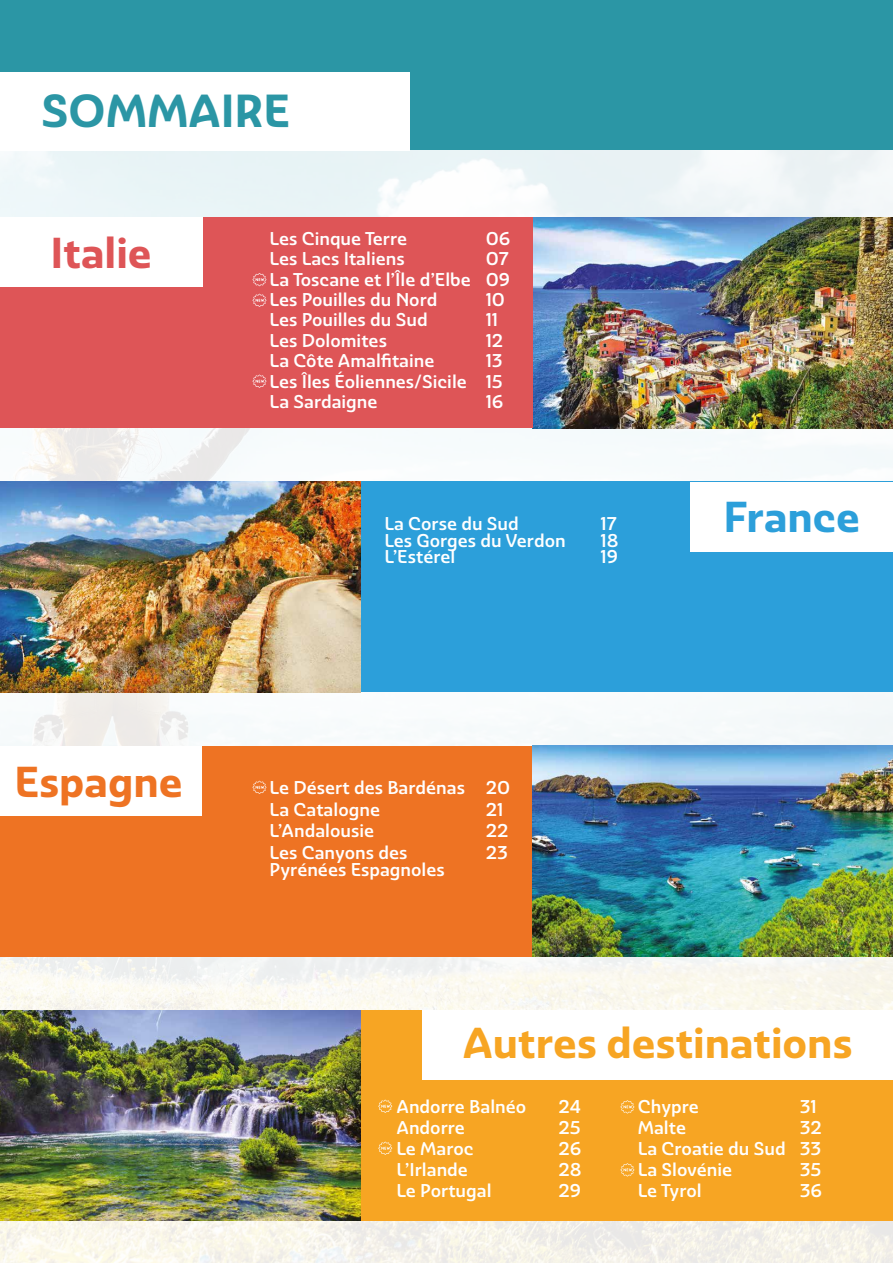
<style>
.page{position:relative;width:893px;height:1263px;background:#fff}
.page>*{position:absolute;margin:0;border:0;box-sizing:border-box;transform-origin:0 0}
.t1{font:45px "Ashemore Nor Bol";color:#2b96a5}
.t2{font:42px "Ashemore Nor Bol";color:#f7a523}
.t3{font:42px "Ashemore Nor Bol";color:#ee7323}
.t4{font:42px "Ashemore Nor Bol";color:#de5557}
.t5{font:42px "Ashemore Nor Bol";color:#2c9fda}
.t6{font:18px/20.4px "Ashemore Nor Med";color:#fff;text-align:justify}
</style>
<div class="page">
<img style="left:0;top:150px;width:893px;height:1113px">
<div style="left:0;top:746px;width:532px;height:210px;background:#ee7323"></div>
<div style="left:361px;top:482px;width:532px;height:210px;background:#2c9fda"></div>
<div style="left:361px;top:1010px;width:532px;height:210px;background:#f7a523"></div>
<div style="left:0;top:746px;width:202px;height:70px;background:#fff"></div>
<div style="left:422px;top:1010px;width:471px;height:70px;background:#fff"></div>
<img style="left:532px;top:217px;width:361px;height:211px">
<div style="left:0;top:217px;width:532px;height:211px;background:#de5557"></div>
<div style="left:0;top:217px;width:202px;height:70px;background:#fff"></div>
<div style="left:690px;top:482px;width:203px;height:69px;background:#fff"></div>
<img style="left:532px;top:746px;width:361px;height:210px">
<img style="left:0;top:482px;width:361px;height:210px">
<img style="left:0;top:1010px;width:361px;height:210px">
<div style="left:0;top:0;width:893px;height:150px;background:#2b96a5"></div>
<div style="left:0;top:72px;width:409px;height:79px;background:#fff"></div>
<svg style="left:253px;top:781px;width:14px;height:13px"></svg>
<svg style="left:253px;top:273px;width:14px;height:13px"></svg>
<svg style="left:253px;top:374px;width:14px;height:14px"></svg>
<svg style="left:253px;top:294px;width:14px;height:13px"></svg>
<svg style="left:620px;top:1100px;width:14px;height:13px"></svg>
<svg style="left:620px;top:1163px;width:14px;height:13px"></svg>
<svg style="left:378px;top:1141px;width:14px;height:14px"></svg>
<svg style="left:378px;top:1099px;width:14px;height:14px"></svg>
<h1 class="t1" style="left:42px;top:83px;width:250px">SOMMAIRE</h1>
<h2 class="t4" style="left:51px;top:227px;width:103px">Italie</h2>
<h2 class="t3" style="left:15px;top:756px;width:170px">Espagne</h2>
<p class="t6" style="left:270px;top:228px;width:139px">Les Cinque Terre</p>
<p class="t6" style="left:486px;top:228px;width:26px">06</p>
<p class="t6" style="left:270px;top:248px;width:137px">Les Lacs Italiens</p>
<p class="t6" style="left:270px;top:248px;width:242px;text-indent:216px">07<br>La Toscane et l’Île d’Elbe 09<br>Les Pouilles du Nord</p>
<p class="t6" style="left:486px;top:289px;width:21px">10</p>
<p class="t6" style="left:270px;top:310px;width:159px">Les Pouilles du Sud</p>
<p class="t6" style="left:486px;top:310px;width:14px">11</p>
<p class="t6" style="left:270px;top:330px;width:119px">Les Dolomites</p>
<p class="t6" style="left:486px;top:330px;width:19px">12</p>
<p class="t6" style="left:270px;top:350px;width:166px">La Côte Amalfitaine</p>
<p class="t6" style="left:270px;top:350px;width:235px;text-indent:216px">13<br>Les Îles Éoliennes/Sicile 15<br>La Sardaigne</p>
<p class="t6" style="left:486px;top:391px;width:19px">16</p>
<p class="t6" style="left:384px;top:513px;width:136px">La Corse du Sud</p>
<p class="t6" style="left:600px;top:513px;width:18px">17</p>
<p class="t6" style="left:384px;top:530px;width:183px">Les Gorges du Verdon</p>
<p class="t6" style="left:600px;top:530px;width:20px">18</p>
<p class="t6" style="left:384px;top:546px;width:72px">L’Estérel</p>
<p class="t6" style="left:600px;top:546px;width:19px">19</p>
<p class="t6" style="left:270px;top:777px;width:242px;line-height:21.6px">Le Désert des Bardénas 20<br>La Catalogne</p>
<p class="t6" style="left:486px;top:799px;width:19px">21</p>
<p class="t6" style="left:270px;top:821px;width:106px">L’Andalousie</p>
<p class="t6" style="left:486px;top:821px;width:24px">22</p>
<p class="t6" style="left:270px;top:842px;width:139px">Les Canyons des</p>
<p class="t6" style="left:486px;top:842px;width:24px">23</p>
<p class="t6" style="left:270px;top:859px;width:177px">Pyrénées Espagnoles</p>
<h2 class="t5" style="left:723px;top:492px;width:138px">France</h2>
<h2 class="t2" style="left:463px;top:1017px;width:391px">Autres destinations</h2>
<p class="t6" style="left:396px;top:1096px;width:131px">Andorre Balnéo</p>
<p class="t6" style="left:558px;top:1096px;width:24px">24</p>
<p class="t6" style="left:396px;top:1117px;width:70px">Andorre</p>
<p class="t6" style="left:558px;top:1117px;width:24px">25</p>
<p class="t6" style="left:396px;top:1138px;width:79px">Le Maroc</p>
<p class="t6" style="left:558px;top:1138px;width:24px">26</p>
<p class="t6" style="left:396px;top:1159px;width:73px">L’Irlande</p>
<p class="t6" style="left:558px;top:1159px;width:25px">28</p>
<p class="t6" style="left:396px;top:1180px;width:97px">Le Portugal</p>
<p class="t6" style="left:558px;top:1180px;width:24px">29</p>
<p class="t6" style="left:638px;top:1096px;width:63px">Chypre</p>
<p class="t6" style="left:800px;top:1096px;width:19px">31</p>
<p class="t6" style="left:638px;top:1117px;width:50px">Malte</p>
<p class="t6" style="left:638px;top:1117px;width:186px;line-height:21px;text-indent:162px">32<br>La Croatie du Sud 33<br>La Slovénie</p>
<p class="t6" style="left:800px;top:1159px;width:23px">35</p>
<p class="t6" style="left:638px;top:1180px;width:65px">Le Tyrol</p>
<p class="t6" style="left:800px;top:1180px;width:24px">36</p>
</div>
